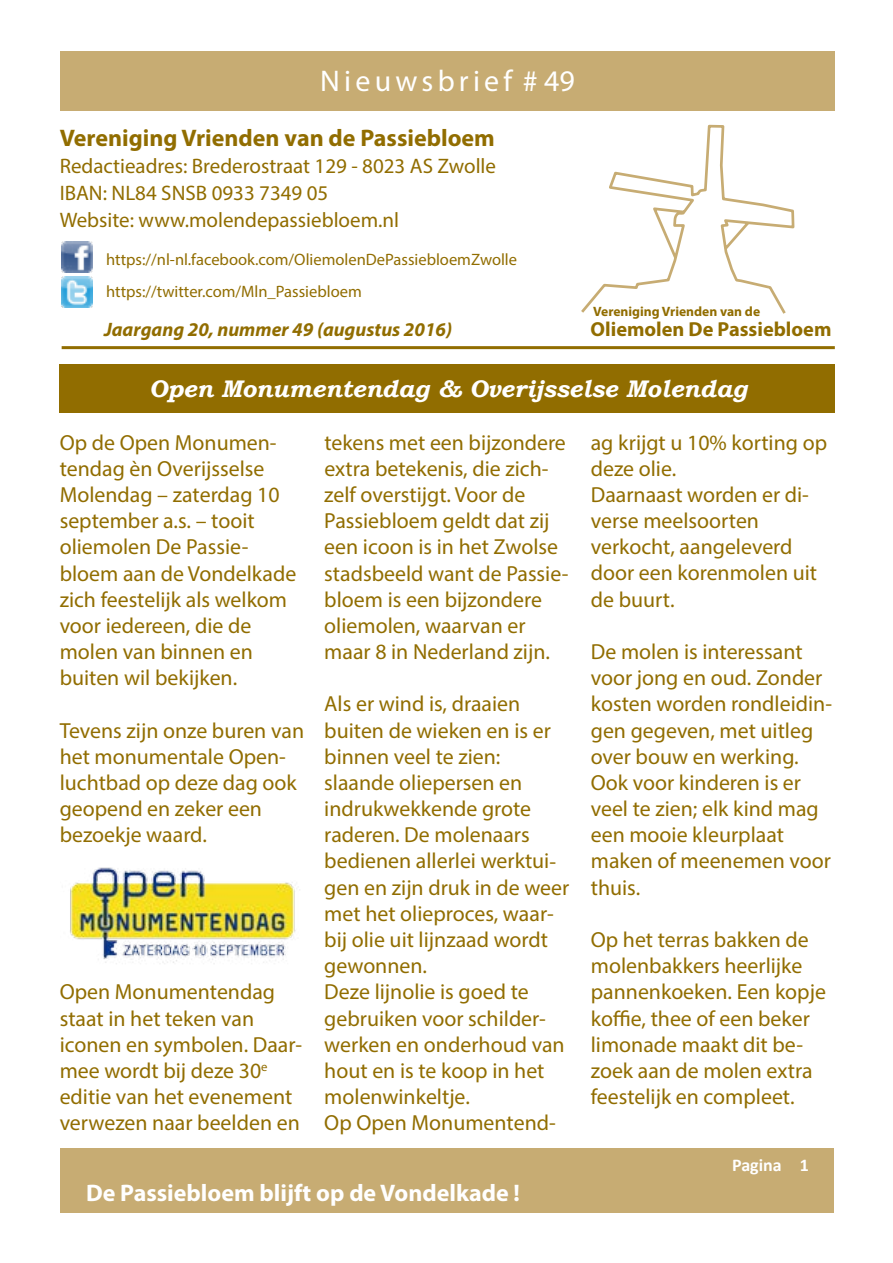
<style>
.page{position:relative;width:893px;height:1263px;background:#fff}
.page>*{position:absolute;margin:0;border:0;box-sizing:border-box;transform-origin:0 0}
.t1{font:30px "Myriad Pro";letter-spacing:.14em;color:#fff}
.t2{font:italic 700 24px "Bookman Old Style";color:#fff}
.t3{font:700 24px "Myriad Pro";color:#916d00}
.t4{font:700 24px "Myriad Pro";color:#fff}
.t5{font:21.9px/26.1px "Myriad Pro";color:#916d00}
.t6{font:21px/27px "Myriad Pro";color:#916d00}
.t7{font:700 20.25px "Myriad Pro";color:#916d00}
.t8{font:italic 700 19.5px "Myriad Pro";color:#916d00}
.t9{font:700 18px "Calibri";color:#fff}
.t10{font:16.5px/31.5px "Myriad Pro";color:#916d00}
.t11{font:700 13.5px "Myriad Pro";color:#916d00}
</style>
<div class="page">
<div style="left:61px;top:51px;width:774px;height:60px;background:#c7ac73"></div>
<div style="left:61px;top:1148px;width:773px;height:65px;background:#c7ac73"></div>
<hr style="left:62px;top:346px;width:773px;height:3px;background:#916d00">
<img style="left:62px;top:242px;width:31px;height:31px">
<img style="left:62px;top:276px;width:31px;height:31px">
<svg style="left:581px;top:124px;width:214px;height:190px"></svg>
<div style="left:60px;top:365px;width:775px;height:48px;background:#916d00"></div>
<img style="left:70px;top:867px;width:226px;height:97px">
<p class="t1" style="left:320px;top:63px;width:256px">Nieuwsbrief # 49</p>
<p class="t3" style="left:60px;top:122px;width:437px">Vereniging Vrienden van de Passiebloem</p>
<p class="t6" style="left:60px;top:152px;width:438px">Redactieadres: Brederostraat 129 - 8023 AS Zwolle<br>IBAN: NL84 SNSB 0933 7349 05<br>Website: www.molendepassiebloem.nl</p>
<p class="t10" style="left:106px;top:244px;width:412px">https://nl-nl.facebook.com/OliemolenDePassiebloemZwolle https://twitter.com/Mln_Passiebloem</p>
<p class="t8" style="left:104px;top:317px;width:350px">Jaargang 20, nummer 49 (augustus 2016)</p>
<p class="t7" style="left:591px;top:316px;width:242px">Oliemolen De Passiebloem</p>
<p class="t11" style="left:593px;top:302px;width:169px">Vereniging Vrienden van de</p>
<p class="t2" style="left:149px;top:371px;width:600px">Open Monumentendag &amp; Overijsselse Molendag</p>
<p class="t5" style="left:60px;top:429px;width:238px">Op de Open Monumen&shy;tendag èn Overijsselse<br>Molendag – zaterdag 10 september a.s. – tooit oliemolen De Passie&shy;bloem aan de Vondelkade zich feestelijk als welkom voor iedereen, die de molen van binnen en buiten wil bekijken.</p>
<p class="t5" style="left:60px;top:717px;width:246px">Tevens zijn onze buren van het monumentale Open&shy;luchtbad op deze dag ook geopend en zeker een bezoekje waard.</p>
<p class="t5" style="left:591px;top:429px;width:238px">ag krijgt u 10% korting op deze olie.<br>Daarnaast worden er di&shy;verse meelsoorten verkocht, aangeleverd door een korenmolen uit de buurt.</p>
<p class="t5" style="left:591px;top:638px;width:243px">De molen is interessant voor jong en oud. Zonder kosten worden rondleidin&shy;gen gegeven, met uitleg over bouw en werking.<br>Ook voor kinderen is er veel te zien; elk kind mag een mooie kleurplaat maken of meenemen voor thuis.</p>
<p class="t5" style="left:591px;top:926px;width:237px">Op het terras bakken de molenbakkers heerlijke pannenkoeken. Een kopje koffie, thee of een beker limonade maakt dit be&shy;zoek aan de molen extra feestelijk en compleet.</p>
<p class="t5" style="left:324px;top:429px;width:246px">tekens met een bijzondere extra betekenis, die zich&shy;zelf overstijgt. Voor de<br>Passiebloem geldt dat zij een icoon is in het Zwolse stadsbeeld want de Passie&shy;bloem is een bijzondere oliemolen, waarvan er maar 8 in Nederland zijn.</p>
<p class="t5" style="left:324px;top:691px;width:246px">Als er wind is, draaien buiten de wieken en is er binnen veel te zien: slaande oliepersen en indrukwekkende grote raderen. De molenaars bedienen allerlei werktui&shy;gen en zijn druk in de weer met het olieproces, waar&shy;bij olie uit lijnzaad wordt gewonnen.<br>Deze lijnolie is goed te gebruiken voor schilder&shy;werken en onderhoud van hout en is te koop in het molenwinkeltje.<br>Op Open Monumentend-</p>
<p class="t5" style="left:60px;top:979px;width:244px">Open Monumentendag staat in het teken van iconen en symbolen. Daar&shy;mee wordt bij deze 30<sup>e </sup>editie van het evenement verwezen naar beelden en</p>
<p class="t4" style="left:86px;top:1177px;width:436px">De Passiebloem blijft op de Vondelkade !</p>
<p class="t9" style="left:732px;top:1152px;width:78px">Pagina 1</p>
</div>
